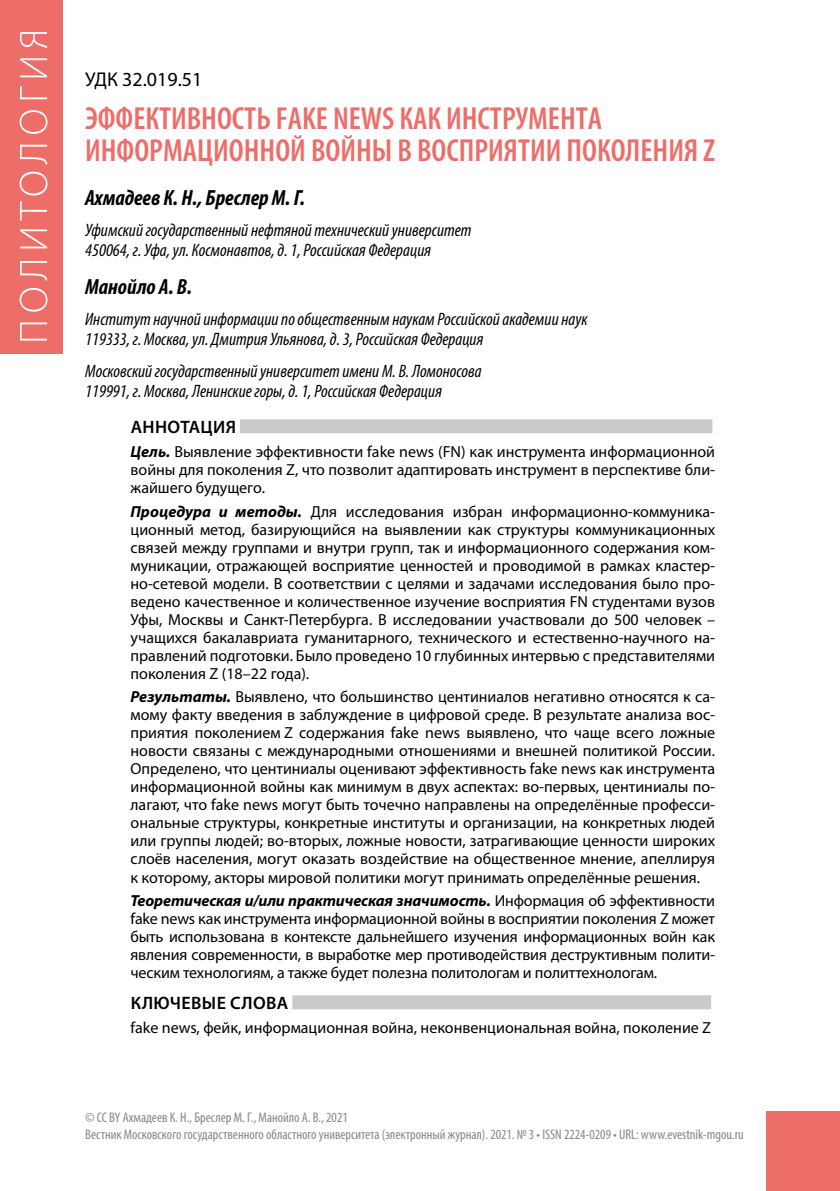
<style>
.page{position:relative;width:840px;height:1191px;background:#fff}
.page>*{position:absolute;margin:0;border:0;box-sizing:border-box;transform-origin:0 0}
.t1{font:600 condensed 32px/32px "Myriad Pro";color:#ed6d69}
.t2{font:italic 700 condensed 22px "Myriad Pro";color:#000}
.t3{font:20px "Myriad Pro";color:#000}
.t4{font:italic condensed 18px/20px "Myriad Pro";color:#000}
.t5{font:600 18px "Myriad Pro";letter-spacing:.02em;color:#000}
.t6{font:16px/18px "Myriad Pro";color:#000;text-align:justify}
.t7{font:condensed 14px/16.8px "Myriad Pro";color:#878787}
.s1{font-weight:700;font-style:italic}
</style>
<div class="page">
<div style="left:0;top:0;width:62px;height:353px;background:#ed6d69"></div>
<svg style="left:20px;top:32px;width:27px;height:308px"></svg>
<div style="left:765px;top:1111px;width:74px;height:80px;background:#ed6d69"></div>
<div style="left:240px;top:419px;width:472px;height:14px;background:#cacaca"></div>
<div style="left:292px;top:995px;width:418px;height:14px;background:#cacaca"></div>
<p class="t3" style="left:85px;top:67px;width:119px">УДК 32.019.51</p>
<h1 class="t1" style="left:85px;top:102px;width:631px">ЭФФЕКТИВНОСТЬ FAKE NEWS КАК ИНСТРУМЕНТА<br>ИНФОРМАЦИОННОЙ ВОЙНЫ В ВОСПРИЯТИИ ПОКОЛЕНИЯ Z</h1>
<h2 class="t2" style="left:85px;top:184px;width:221px">Ахмадеев К. Н., БреслерМ.Г.</h2>
<p class="t4" style="left:85px;top:220px;width:388px">Уфимский государственный нефтяной технический университет<br>450064, г.Уфа, ул.Космонавтов, д.1, Российская Федерация</p>
<h2 class="t2" style="left:85px;top:273px;width:108px">Манойло А. В.</h2>
<p class="t4" style="left:85px;top:309px;width:503px">Институт научной информации по общественным наукам Российской академии наук<br>119333, г. Москва, ул. Дмитрия Ульянова, д.3, Российская Федерация</p>
<p class="t4" style="left:85px;top:360px;width:398px">Московский государственный университет имени М. В. Ломоносова<br>119991, г. Москва, Ленинские горы, д.1, Российская Федерация</p>
<p class="t5" style="left:131px;top:416px;width:107px">АННОТАЦИЯ</p>
<p class="t6" style="left:130px;top:442px;width:585px"><span class="s1">Цель.</span> Выявление эффективности fake news (FN) как инструмента информационной войны для поколения Z, что позволит адаптировать инструмент в перспективе бли&shy;жайшего будущего.</p>
<p class="t6" style="left:130px;top:502px;width:585px"><span class="s1">Процедура и методы.</span> Для исследования избран информационно-коммуника&shy;ционный метод, базирующийся на выявлении как структуры коммуникационных связей между группами и внутри групп, так и информационного содержания ком&shy;муникации, отражающей восприятие ценностей и проводимой в рамках кластер&shy;но-сетевой модели. В соответствии с целями и задачами исследования было про&shy;ведено качественное и количественное изучение восприятия FN студентами вузов Уфы, Москвы и Санкт-Петербурга. В исследовании участвовали до 500 человек – учащихся бакалавриата гуманитарного, технического и естественно-научного на&shy;правлений подготовки. Было проведено 10 глубинных интервью с представителями поколения Z (18–22 года).</p>
<p class="t6" style="left:130px;top:688px;width:585px"><span class="s1">Результаты.</span> Выявлено, что большинство центиниалов негативно относятся к са&shy;мому факту введения в заблуждение в цифровой среде. В результате анализа вос&shy;приятия поколением Z содержания fake news выявлено, что чаще всего ложные новости связаны с международными отношениями и внешней политикой России.<br>Определено, что центиниалы оценивают эффективность fake news как инструмента информационной войны как минимум в двух аспектах: во-первых, центиниалы по&shy;лагают, что fake news могут быть точечно направлены на определённые професси&shy;ональные структуры, конкретные институты и организации, на конкретных людей или группы людей; во-вторых, ложные новости, затрагивающие ценности широких слоёв населения, могут оказать воздействие на общественное мнение, апеллируя к которому, акторы мировой политики могут принимать определённые решения.</p>
<p class="t6" style="left:130px;top:891px;width:585px"><span class="s1">Теоретическая и/или практическая значимость.</span> Информация об эффективности fake news как инструмента информационной войны в восприятии поколения Z может быть использована в контексте дальнейшего изучения информационных войн как явления современности, в выработке мер противодействия деструктивным полити&shy;ческим технологиям, а также будет полезна политологам и политтехнологам.</p>
<p class="t5" style="left:131px;top:991px;width:158px">Ключевые слова</p>
<p class="t6" style="left:130px;top:1018px;width:581px">fake news, фейк, информационная война, неконвенциональная война, поколение Z</p>
<p class="t7" style="left:85px;top:1109px;width:659px">© CC BY Ахмадеев К. Н., Бреслер М. Г., Манойло А. В., 2021<br>Вестник Московского государственного областного университета (электронный журнал). 2021. № 3 • ISSN 2224-0209 • URL: www.evestnik-mgou.ru</p>
</div>
